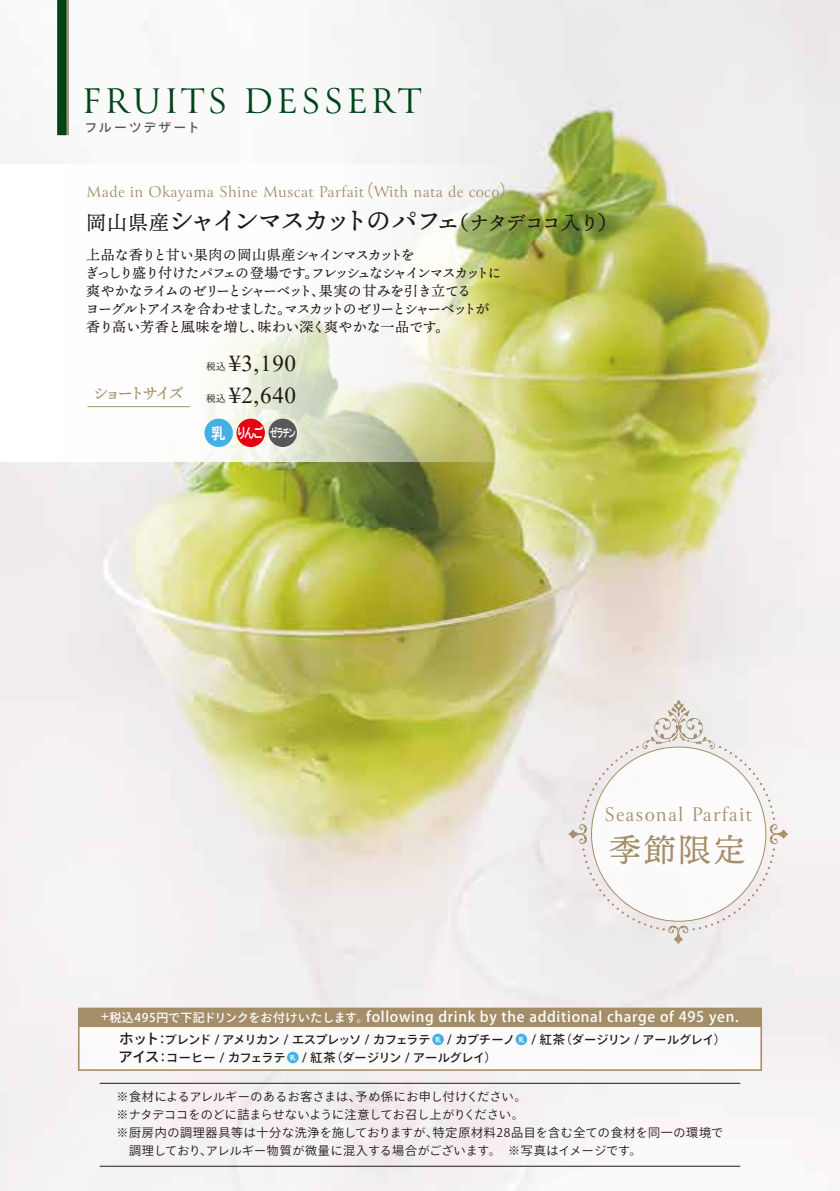
<style>
.page{position:relative;width:840px;height:1191px;background:#fff}
.page>*{position:absolute;margin:0;border:0;box-sizing:border-box;transform-origin:0 0}
.t1{font:39.8px "Canto";letter-spacing:.08em;color:#004418}
.t2{font:32.6px "Ten Mincho Text";color:#a48e68}
.t3{font:28.6px "Aparajita";letter-spacing:.025em;color:#221815}
.t4{font:22px "Canto";letter-spacing:.05em;color:#a48e68}
.t5{font:20px "Ten Mincho Text";letter-spacing:-.075em;color:#221815}
.t6{font:17.6px "Canto";letter-spacing:.02em;color:#a48e68}
.t7{font:16px "Ten Mincho Text";letter-spacing:-.2em;color:#a48e68}
.t8{font:500 14.4px "Ryo Gothic Plus N";letter-spacing:.05em;color:#fff}
.t9{font:14px/18px "Ten Mincho Text";letter-spacing:-.08em;color:#221815}
.t10{font:500 12.8px "Ryo Gothic Plus N";letter-spacing:.16em;color:#595757}
.t11{font:500 12.2px/17.8px "Ryo Gothic Plus N";letter-spacing:-.03em;color:#221815}
.t12{font:12px/18px "Ryo Gothic Plus N";letter-spacing:.03em;color:#221815}
.t13{font:12px "HGP Gothic E";color:#fff;scale:.65 1}
.t14{font:9.6px "Ten Mincho Text";color:#221815}
.t15{font:6.6px "HGP Gothic E";color:#fff;scale:.9 1}
.s1{font-family:"Koz Go Pr 6 N"}
.s2{font-size:26px}
.s3{font-size:16px}
.s4{font-size:14px}
.s5{font-size:12px}
.s6{font-size:14.6px}
</style>
<div class="page">
<img style="left:0;top:0;width:839px;height:1191px">
<svg style="left:0;top:164px;width:528px;height:297px"></svg>
<svg style="left:66px;top:0;width:3px;height:135px"></svg>
<div style="left:57px;top:0;width:9px;height:135px;background:#004418"></div>
<hr style="left:87px;top:406px;width:103px;height:1px;background:#a48e68">
<svg style="left:568px;top:700px;width:219px;height:244px"></svg>
<div style="left:204px;top:419px;width:29px;height:28px;background:#43afe4;border-radius:50%"></div>
<div style="left:268px;top:419px;width:29px;height:28px;background:#595757;border-radius:50%"></div>
<div style="left:236px;top:419px;width:29px;height:28px;background:#e60012;border-radius:50%"></div>
<div style="left:79px;top:1008px;width:681px;height:62px;background:#fff"></div>
<div style="left:78px;top:1007px;width:683px;height:63px;border:2px solid #a48e68"></div>
<div style="left:79px;top:1008px;width:681px;height:18px;background:#a48e68"></div>
<div style="left:432px;top:1033px;width:11px;height:12px;background:#43afe4;border-radius:50%"></div>
<div style="left:515px;top:1033px;width:12px;height:12px;background:#43afe4;border-radius:50%"></div>
<div style="left:287px;top:1051px;width:11px;height:12px;background:#43afe4;border-radius:50%"></div>
<hr style="left:100px;top:1165px;width:639px;height:1px;background:#221815">
<hr style="left:100px;top:1083px;width:639px;height:1px;background:#221815">
<h1 class="t1" style="left:82px;top:76px;width:340px">FRUITS DESSERT</h1>
<p class="t10" style="left:84px;top:120px;width:117px">フルーツデザート</p>
<h3 class="t6" style="left:86px;top:180px;width:432px">Made in Okayama Shine Muscat Parfait<span class="s1">（</span>With nata de coco<span class="s1">）</span></h3>
<h3 class="t5" style="left:86px;top:211px;width:532px">岡山県産<span class="s2">シャインマスカットのパフェ</span>（ナタデココ入り）</h3>
<p class="t9" style="left:85px;top:246px;width:417px">上品な香りと甘い果肉の岡山県産シャインマスカットを<br>ぎっしり盛り付けたパフェの登場です。フレッシュなシャインマスカットに爽やかなライムのゼリーとシャーベット、果実の甘みを引き立てる<br>ヨーグルトアイスを合わせました。マスカットのゼリーとシャーベットが香り高い芳香と風味を増し、味わい深く爽やかな一品です。</p>
<p class="t14" style="left:206px;top:361px;width:21px">税込</p>
<h3 class="t3" style="left:229px;top:349px;width:69px">¥3,190</h3>
<h3 class="t7" style="left:93px;top:384px;width:92px">ショートサイズ</h3>
<p class="t14" style="left:206px;top:393px;width:21px">税込</p>
<h3 class="t3" style="left:229px;top:381px;width:69px">¥2,640</h3>
<p class="t13" style="left:211px;top:427px;width:132px"><span class="s3">乳</span> <span class="s4">りんご</span> ゼラチン</p>
<h3 class="t4" style="left:603px;top:800px;width:150px">Seasonal Parfait</h3>
<h2 class="t2" style="left:608px;top:832px;width:138px">季節限定</h2>
<p class="t8" style="left:101px;top:1007px;width:639px"><span class="s5">+税込495円で下記ドリンクをお付けいたします。</span>following drink by the additional charge of 495 yen.</p>
<p class="t11" style="left:118px;top:1031px;width:609px"><span class="s6">ホット</span>：ブレンド / アメリカン / エスプレッソ / カフェラテ 　/ カプチーノ 　/ 紅茶（ダージリン / アールグレイ）<span class="s6">アイス</span>：コーヒー / カフェラテ　 / 紅茶（ダージリン / アールグレイ）</p>
<p class="t15" style="left:435px;top:1036px;width:8px">乳</p>
<p class="t15" style="left:518px;top:1036px;width:8px">乳</p>
<p class="t15" style="left:290px;top:1054px;width:8px">乳</p>
<p class="t12" style="left:116px;top:1088px;width:607px">※食材によるアレルギーのあるお客さまは、予め係にお申し付けください。<br>※ナタデココをのどに詰まらせないように注意してお召し上がりください。<br>※厨房内の調理器具等は十分な洗浄を施しておりますが、特定原材料28品目を含む全ての食材を同一の環境で　調理しており、アレルギー物質が微量に混入する場合がございます。　※写真はイメージです。</p>
</div>
